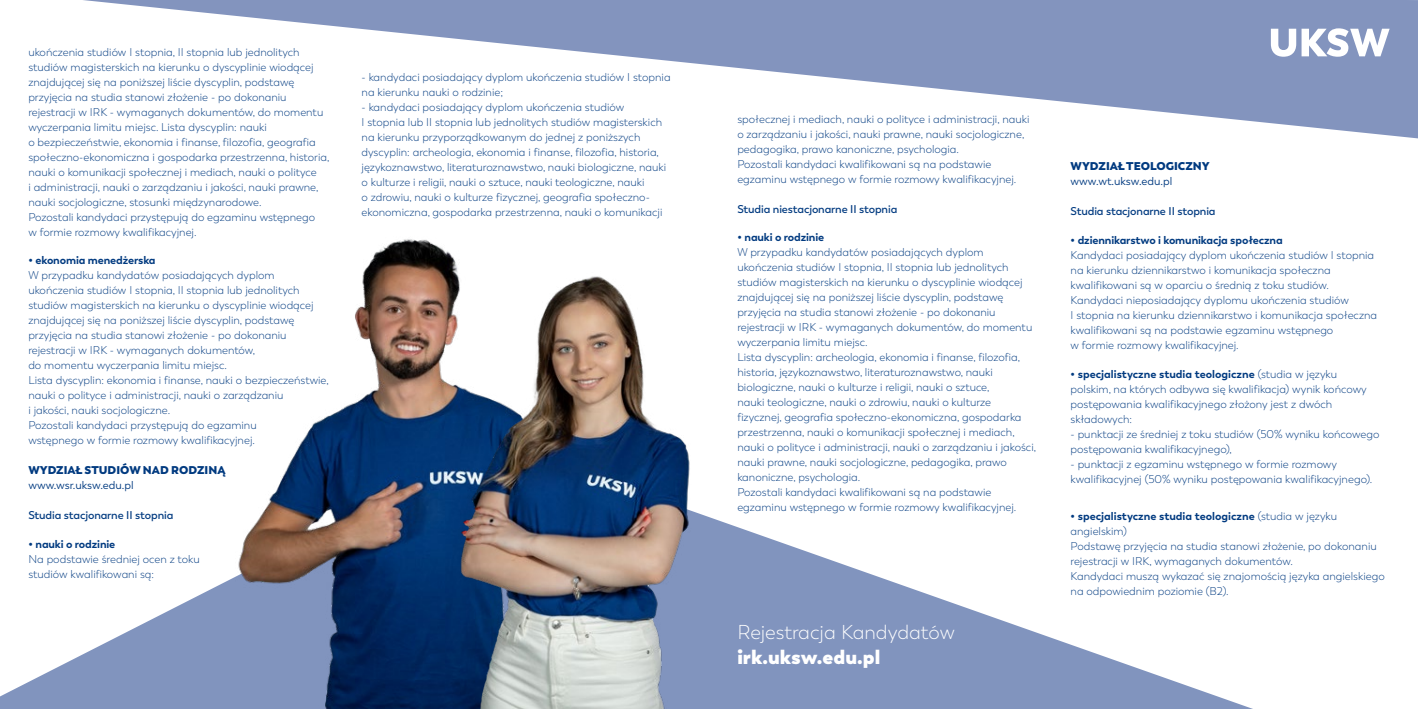
<style>
.page{position:relative;width:1418px;height:709px;background:#fff}
.page>*{position:absolute;margin:0;border:0;box-sizing:border-box;transform-origin:0 0}
.t1{font:300 20px "Trenda";color:#fff}
.t2{font:800 20px "Trenda";color:#fff}
.t3{font:300 11.25px/15px "Trenda";color:#003a80}
.t4{font:700 11.25px "Trenda";letter-spacing:-.01em;color:#003a80}
.t5{font:600 11.25px "Trenda";letter-spacing:-.01em;color:#003a80}
.t6{font:800 11.25px "Trenda";color:#003a80}
.t7{font:11.25px "Trenda";color:#003a80}
.s1{font-weight:700}
</style>
<div class="page">
<svg style="left:0;top:534px;width:1253px;height:175px"></svg>
<img style="left:235px;top:239px;width:216px;height:470px">
<svg style="left:83px;top:0;width:1334px;height:138px"></svg>
<img style="left:406px;top:255px;width:353px;height:454px">
<svg style="left:1270px;top:28px;width:119px;height:29px"></svg>
<p class="t3" style="left:28px;top:44px;width:302px">ukończenia studiów I stopnia, II stopnia lub jednolitych studiów magisterskich na kierunku o dyscyplinie wiodącej znajdującej się na poniższej liście dyscyplin, podstawę przyjęcia na studia stanowi złożenie - po dokonaniu rejestracji w IRK - wymaganych dokumentów, do momentu wyczerpania limitu miejsc. Lista dyscyplin: nauki<br>o bezpieczeństwie, ekonomia i finanse, filozofia, geografia społeczno-ekonomiczna i gospodarka przestrzenna, historia, nauki o komunikacji społecznej i mediach, nauki o polityce<br>i administracji, nauki o zarządzaniu i jakości, nauki prawne, nauki socjologiczne, stosunki międzynarodowe.<br>Pozostali kandydaci przystępują do egzaminu wstępnego<br>w formie rozmowy kwalifikacyjnej.</p>
<p class="t4" style="left:28px;top:253px;width:129px">• ekonomia menedżerska</p>
<p class="t3" style="left:28px;top:268px;width:302px">W przypadku kandydatów posiadających dyplom ukończenia studiów I stopnia, II stopnia lub jednolitych studiów magisterskich na kierunku o dyscyplinie wiodącej znajdującej się na poniższej liście dyscyplin, podstawę przyjęcia na studia stanowi złożenie - po dokonaniu rejestracji w IRK - wymaganych dokumentów,<br>do momentu wyczerpania limitu miejsc.<br>Lista dyscyplin: ekonomia i finanse, nauki o bezpieczeństwie, nauki o polityce i administracji, nauki o zarządzaniu<br>i jakości, nauki socjologiczne.<br>Pozostali kandydaci przystępują do egzaminu<br>wstępnego w formie rozmowy kwalifikacyjnej.</p>
<p class="t6" style="left:28px;top:463px;width:199px">WYDZIAŁ STUDIÓW NAD RODZINĄ</p>
<p class="t7" style="left:28px;top:479px;width:107px">www.wsr.uksw.edu.pl</p>
<p class="t5" style="left:28px;top:508px;width:146px">Studia stacjonarne II stopnia</p>
<p class="t4" style="left:28px;top:537px;width:88px">• nauki o rodzinie</p>
<p class="t3" style="left:28px;top:551px;width:173px">Na podstawie średniej ocen z toku studiów kwalifikowani są:</p>
<p class="t3" style="left:361px;top:70px;width:310px">- kandydaci posiadający dyplom ukończenia studiów I stopnia na kierunku nauki o rodzinie;</p>
<p class="t3" style="left:361px;top:100px;width:306px">- kandydaci posiadający dyplom ukończenia studiów<br>I stopnia lub II stopnia lub jednolitych studiów magisterskich na kierunku przyporządkowanym do jednej z poniższych dyscyplin: archeologia, ekonomia i finanse, filozofia, historia, językoznawstwo, literaturoznawstwo, nauki biologiczne, nauki o kulturze i religii, nauki o sztuce, nauki teologiczne, nauki<br>o zdrowiu, nauki o kulturze fizycznej, geografia społeczno&shy;ekonomiczna, gospodarka przestrzenna, nauki o komunikacji</p>
<p class="t3" style="left:737px;top:111px;width:293px">społecznej i mediach, nauki o polityce i administracji, nauki o zarządzaniu i jakości, nauki prawne, nauki socjologiczne, pedagogika, prawo kanoniczne, psychologia.<br>Pozostali kandydaci kwalifikowani są na podstawie egzaminu wstępnego w formie rozmowy kwalifikacyjnej.</p>
<p class="t5" style="left:737px;top:202px;width:161px">Studia niestacjonarne II stopnia</p>
<p class="t4" style="left:737px;top:230px;width:88px">• nauki o rodzinie</p>
<p class="t3" style="left:737px;top:245px;width:300px">W przypadku kandydatów posiadających dyplom ukończenia studiów I stopnia, II stopnia lub jednolitych studiów magisterskich na kierunku o dyscyplinie wiodącej znajdującej się na poniższej liście dyscyplin, podstawę przyjęcia na studia stanowi złożenie - po dokonaniu rejestracji w IRK - wymaganych dokumentów, do momentu wyczerpania limitu miejsc.<br>Lista dyscyplin: archeologia, ekonomia i finanse, filozofia, historia, językoznawstwo, literaturoznawstwo, nauki biologiczne, nauki o kulturze i religii, nauki o sztuce,<br>nauki teologiczne, nauki o zdrowiu, nauki o kulturze fizycznej, geografia społeczno-ekonomiczna, gospodarka przestrzenna, nauki o komunikacji społecznej i mediach, nauki o polityce i administracji, nauki o zarządzaniu i jakości, nauki prawne, nauki socjologiczne, pedagogika, prawo kanoniczne, psychologia.<br>Pozostali kandydaci kwalifikowani są na podstawie egzaminu wstępnego w formie rozmowy kwalifikacyjnej.</p>
<h1 class="t1" style="left:737px;top:620px;width:219px">Rejestracja Kandydatów</h1>
<h1 class="t2" style="left:737px;top:643px;width:144px">irk.uksw.edu.pl</h1>
<p class="t6" style="left:1070px;top:159px;width:141px">WYDZIAŁ TEOLOGICZNY</p>
<p class="t7" style="left:1070px;top:175px;width:103px">www.wt.uksw.edu.pl</p>
<p class="t5" style="left:1070px;top:205px;width:146px">Studia stacjonarne II stopnia</p>
<p class="t4" style="left:1070px;top:233px;width:214px">• dziennikarstwo i komunikacja społeczna</p>
<p class="t3" style="left:1070px;top:248px;width:308px">Kandydaci posiadający dyplom ukończenia studiów I stopnia na kierunku dziennikarstwo i komunikacja społeczna kwalifikowani są w oparciu o średnią z toku studiów.<br>Kandydaci nieposiadający dyplomu ukończenia studiów<br>I stopnia na kierunku dziennikarstwo i komunikacja społeczna kwalifikowani są na podstawie egzaminu wstępnego<br>w formie rozmowy kwalifikacyjnej.</p>
<p class="t3" style="left:1070px;top:366px;width:297px"><span class="s1">• specjalistyczne studia teologiczne</span> (studia w języku polskim, na których odbywa się kwalifikacja) wynik końcowy postępowania kwalifikacyjnego złożony jest z dwóch składowych:</p>
<p class="t3" style="left:1070px;top:426px;width:310px">- punktacji ze średniej z toku studiów (50% wyniku końcowego postępowania kwalifikacyjnego),</p>
<p class="t3" style="left:1070px;top:456px;width:303px">- punktacji z egzaminu wstępnego w formie rozmowy kwalifikacyjnej (50% wyniku postępowania kwalifikacyjnego).</p>
<p class="t3" style="left:1070px;top:508px;width:316px"><span class="s1">• specjalistyczne studia teologiczne</span> (studia w języku angielskim)<br>Podstawę przyjęcia na studia stanowi złożenie, po dokonaniu rejestracji w IRK, wymaganych dokumentów.<br>Kandydaci muszą wykazać się znajomością języka angielskiego na odpowiednim poziomie (B2).</p>
</div>
